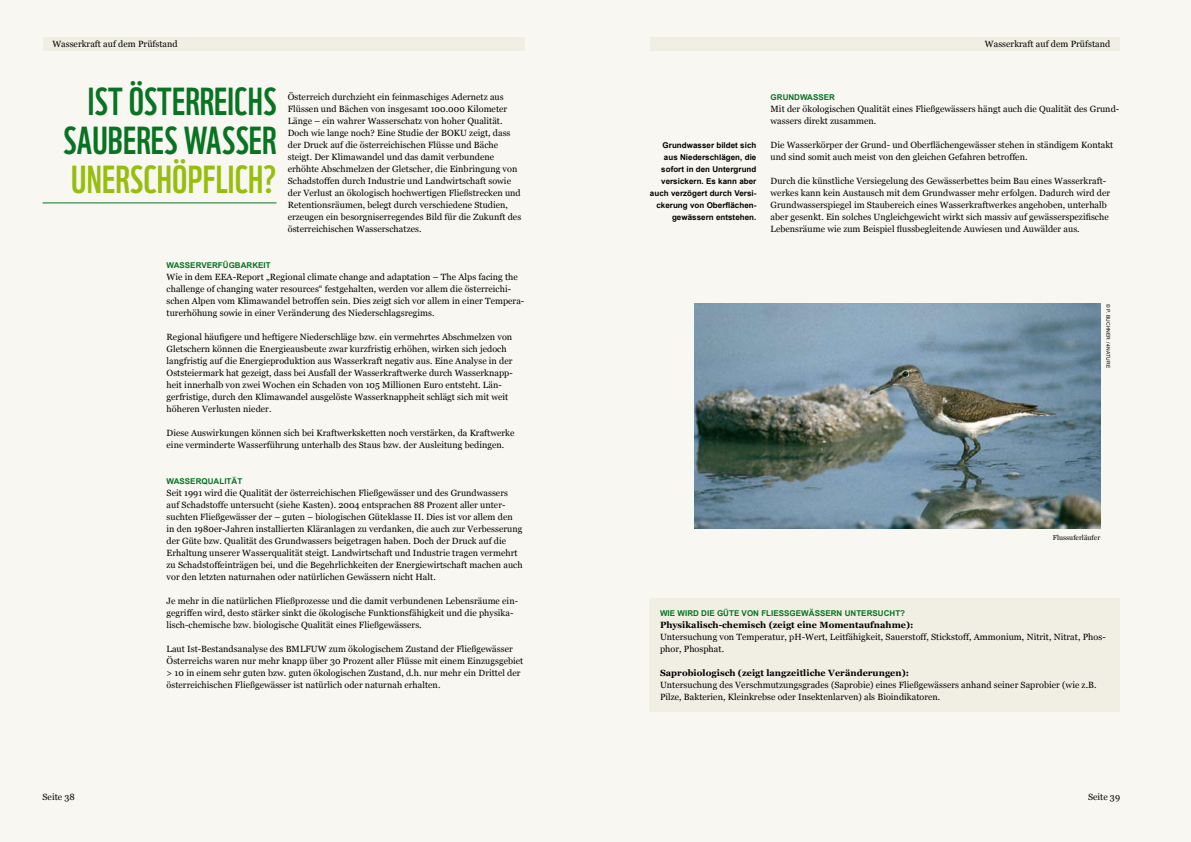
<style>
.page{position:relative;width:1191px;height:842px;background:#fff}
.page>*{position:absolute;margin:0;border:0;box-sizing:border-box;transform-origin:0 0}
.t1{font:38px/39px "WWF";letter-spacing:.005em;color:#087323;text-align:right}
.t2{font:38px "WWF";letter-spacing:.005em;color:#97be0d}
.t3{font:9px/12px "Georgia";letter-spacing:.005em;color:#000}
.t4{font:700 9px "Georgia";letter-spacing:.005em;color:#000}
.t5{font:700 8px/12px "Arial";letter-spacing:.005em;color:#000;text-align:right}
.t6{font:700 8px "Arial";letter-spacing:.005em;color:#087323}
.t7{font:7px "Georgia";letter-spacing:.005em;color:#000}
.t8{font:5px "Arial";letter-spacing:.015em;color:#000}
</style>
<div class="page">
<div style="left:0;top:0;width:595px;height:842px;background:#f8f7f1"></div>
<div style="left:43px;top:37px;width:481px;height:14px;background:#f1efe4"></div>
<div style="left:595px;top:0;width:596px;height:842px;background:#f8f7f1"></div>
<div style="left:650px;top:37px;width:469px;height:14px;background:#f1efe4"></div>
<hr style="left:43px;top:202px;width:233px;height:1px;background:#087323">
<div style="left:650px;top:598px;width:470px;height:113px;background:#f1efe4"></div>
<img style="left:694px;top:304px;width:406px;height:224px">
<p class="t3" style="left:52px;top:38px;width:127px">Wasserkraft auf dem Prüfstand</p>
<p class="t3" style="left:985px;top:38px;width:127px">Wasserkraft auf dem Prüfstand</p>
<h1 class="t1" style="left:63px;top:78px;width:215px">IST ÖSTERREICHS<br>SAUBERES WASSER</h1>
<h1 class="t2" style="left:71px;top:150px;width:207px">UNERSCHÖPFLICH?</h1>
<p class="t3" style="left:288px;top:91px;width:235px">Österreich durchzieht ein feinmaschiges Adernetz aus Flüssen und Bächen von insgesamt 100.000 Kilometer Länge – ein wahrer Wasserschatz von hoher Qualität.<br>Doch wie lange noch? Eine Studie der BOKU zeigt, dass der Druck auf die österreichischen Flüsse und Bäche steigt. Der Klimawandel und das damit verbundene erhöhte Abschmelzen der Gletscher, die Einbringung von Schadstoffen durch Industrie und Landwirtschaft sowie der Verlust an ökologisch hochwertigen Fließstrecken und Retentionsräumen, belegt durch verschiedene Studien, erzeugen ein besorgniserregendes Bild für die Zukunft des österreichischen Wasserschatzes.</p>
<p class="t6" style="left:167px;top:260px;width:106px">Wass erverfüg barkeit</p>
<p class="t3" style="left:167px;top:271px;width:359px">Wie in dem EEA-Report „Regional climate change and adaptation – The Alps facing the challenge of changing water resources“ festgehalten, werden vor allem die österreichi&shy;schen Alpen vom Klimawandel betroffen sein. Dies zeigt sich vor allem in einer Tempera&shy;turerhöhung sowie in einer Veränderung des Niederschlagsregims.</p>
<p class="t3" style="left:167px;top:331px;width:348px">Regional häufigere und heftigere Niederschläge bzw. ein vermehrtes Abschmelzen von Gletschern können die Energieausbeute zwar kurzfristig erhöhen, wirken sich jedoch langfristig auf die Energieproduktion aus Wasserkraft negativ aus. Eine Analyse in der Oststeiermark hat gezeigt, dass bei Ausfall der Wasserkraftwerke durch Wasserknapp&shy;heit innerhalb von zwei Wochen ein Schaden von 105 Millionen Euro entsteht. Län&shy;gerfristige, durch den Klimawandel ausgelöste Wasserknappheit schlägt sich mit weit höheren Verlusten nieder.</p>
<p class="t3" style="left:167px;top:427px;width:349px">Diese Auswirkungen können sich bei Kraftwerksketten noch verstärken, da Kraftwerke eine verminderte Wasserführung unterhalb des Staus bzw. der Ausleitung bedingen.</p>
<p class="t6" style="left:167px;top:476px;width:77px">Wass erqualität</p>
<p class="t3" style="left:167px;top:487px;width:357px">Seit 1991 wird die Qualität der österreichischen Fließgewässer und des Grundwassers auf Schadstoffe untersucht (siehe Kasten). 2004 entsprachen 88 Prozent aller unter&shy;suchten Fließgewässer der – guten – biologischen Güteklasse II. Dies ist vor allem den in den 1980er-Jahren installierten Kläranlagen zu verdanken, die auch zur Verbesserung der Güte bzw. Qualität des Grundwassers beigetragen haben. Doch der Druck auf die Erhaltung unserer Wasserqualität steigt. Landwirtschaft und Industrie tragen vermehrt zu Schadstoffeinträgen bei, und die Begehrlichkeiten der Energiewirtschaft machen auch vor den letzten naturnahen oder natürlichen Gewässern nicht Halt.</p>
<p class="t3" style="left:167px;top:595px;width:353px">Je mehr in die natürlichen Fließprozesse und die damit verbundenen Lebensräume ein&shy;gegriffen wird, desto stärker sinkt die ökologische Funktionsfähigkeit und die physika&shy;lisch-chemische bzw. biologische Qualität eines Fließgewässers.</p>
<p class="t3" style="left:167px;top:643px;width:358px">Laut Ist-Bestandsanalyse des BMLFUW zum ökologischem Zustand der Fließgewässer Österreichs waren nur mehr knapp über 30 Prozent aller Flüsse mit einem Einzugsgebiet &gt; 10 in einem sehr guten bzw. guten ökologischen Zustand, d.h. nur mehr ein Drittel der österreichischen Fließgewässer ist natürlich oder naturnah erhalten.</p>
<p class="t5" style="left:650px;top:139px;width:108px">Grundwasser bildet sich aus Niederschlägen, die sofort in den Untergrund versickern. Es kann aber auch verzögert durch Versi&shy;ckerung von Oberflächen&shy;gewässern entstehen.</p>
<p class="t6" style="left:770px;top:92px;width:66px">Grundwasser</p>
<p class="t3" style="left:770px;top:103px;width:350px">Mit der ökologischen Qualität eines Fließgewässers hängt auch die Qualität des Grund&shy;wassers direkt zusammen.</p>
<p class="t3" style="left:770px;top:139px;width:344px">Die Wasserkörper der Grund- und Oberflächengewässer stehen in ständigem Kontakt und sind somit auch meist von den gleichen Gefahren betroffen.</p>
<p class="t3" style="left:770px;top:175px;width:341px">Durch die künstliche Versiegelung des Gewässerbettes beim Bau eines Wasserkraft&shy;werkes kann kein Austausch mit dem Grundwasser mehr erfolgen. Dadurch wird der Grundwasserspiegel im Staubereich eines Wasserkraftwerkes angehoben, unterhalb aber gesenkt. Ein solches Ungleichgewicht wirkt sich massiv auf gewässerspezifische Lebensräume wie zum Beispiel flussbegleitende Auwiesen und Auwälder aus.</p>
<p class="t8" style="left:1111px;top:304px;width:65px;rotate:90deg">© P. Buchner / 4nature</p>
<p class="t7" style="left:1052px;top:533px;width:49px">Flussuferläufer</p>
<p class="t6" style="left:660px;top:608px;width:247px">Wie wird die g üte von flieSSg ewässern untersucht?</p>
<p class="t4" style="left:660px;top:620px;width:255px">Physikalisch-chemisch (zeigt eine Momentaufnahme):</p>
<p class="t3" style="left:660px;top:631px;width:447px">Untersuchung von Temperatur, pH-Wert, Leitfähigkeit, Sauerstoff, Stickstoff, Ammonium, Nitrit, Nitrat, Phos&shy;phor, Phosphat.</p>
<p class="t4" style="left:660px;top:668px;width:250px">Saprobiologisch (zeigt langzeitliche Veränderungen):</p>
<p class="t3" style="left:660px;top:679px;width:438px">Untersuchung des Verschmutzungsgrades (Saprobie) eines Fließgewässers anhand seiner Saprobier (wie z.B.<br>Pilze, Bakterien, Kleinkrebse oder Insektenlarven) als Bioindikatoren.</p>
<p class="t3" style="left:43px;top:791px;width:34px">Seite 38</p>
<p class="t3" style="left:1088px;top:791px;width:34px">Seite 39</p>
</div>
